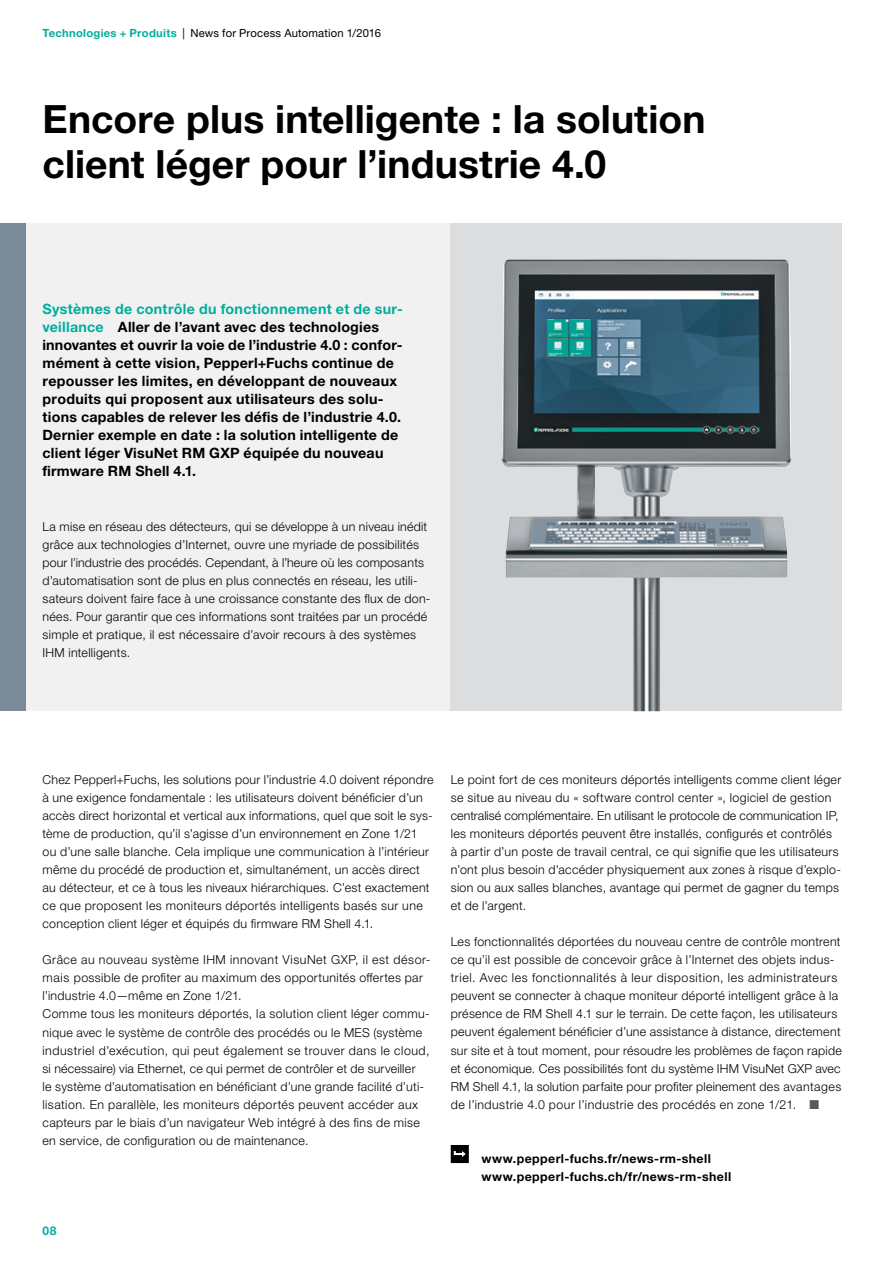
<style>
.page{position:relative;width:893px;height:1263px;background:#fff}
.page>*{position:absolute;margin:0;border:0;box-sizing:border-box;transform-origin:0 0}
.t1{font:700 39px/45px "Helvetica Neue LTW1 G";color:#000}
.t2{font:700 14.25px/18px "Helvetica Neue LTW1 G";letter-spacing:.02em;color:#000}
.t3{font:300 12.3px/18px "Helvetica Neue LTW1 G";letter-spacing:.025em;color:#000}
.t4{font:700 12.3px/18px "Helvetica Neue LTW1 G";letter-spacing:.035em;color:#000}
.t5{font:700 12px "Helvetica Neue LTW1 G";color:#00ae9d}
.t6{font:11.25px "Helvetica Neue LTW1 G";letter-spacing:.015em;color:#000}
.s1{font-weight:700;color:#00ae9d}
.s2{color:#00ae9d}
.s3{color:#58585b}
</style>
<div class="page">
<div style="left:0;top:223px;width:842px;height:488px;background:#f1f1f2"></div>
<div style="left:451px;top:223px;width:391px;height:488px;background:#dcddde"></div>
<img style="left:501px;top:260px;width:291px;height:451px">
<div style="left:0;top:223px;width:26px;height:488px;background:#7a8a99"></div>
<svg style="left:451px;top:1145px;width:18px;height:18px"></svg>
<p class="t6" style="left:43px;top:26px;width:340px"><span class="s1">Technologies + Produits</span> | News for Process Automation 1/2016</p>
<h1 class="t1" style="left:43px;top:96px;width:665px">Encore plus intelligente : la solution client léger pour l’industrie 4.0</h1>
<p class="t2" style="left:43px;top:299px;width:362px"><span class="s2">Systèmes de contrôle du fonctionnement et de sur&shy;veillance</span> Aller de l’avant avec des technologies innovantes et ouvrir la voie de l’industrie 4.0 : confor&shy;mément à cette vision, Pepperl+Fuchs continue de repousser les limites, en développant de nouveaux produits qui proposent aux utilisateurs des solu&shy;tions capables de relever les défis de l’industrie 4.0.<br>Dernier exemple en date : la solution intelligente de client léger VisuNet RM GXP équipée du nouveau firmware RM Shell 4.1.</p>
<p class="t3" style="left:43px;top:517px;width:389px">La mise en réseau des détecteurs, qui se développe à un niveau inédit grâce aux technologies d’Internet, ouvre une myriade de possibilités pour l’industrie des procédés. Cependant, à l’heure où les composants d’automatisation sont de plus en plus connectés en réseau, les utili&shy;sateurs doivent faire face à une croissance constante des flux de don&shy;nées. Pour garantir que ces informations sont traitées par un procédé simple et pratique, il est nécessaire d’avoir recours à des systèmes IHM intelligents.</p>
<p class="t3" style="left:43px;top:770px;width:393px">Chez Pepperl+Fuchs, les solutions pour l’industrie 4.0 doivent répondre à une exigence fondamentale : les utilisateurs doivent bénéficier d’un accès direct horizontal et vertical aux informations, quel que soit le sys&shy;tème de production, qu’il s’agisse d’un environnement en Zone 1/21 ou d’une salle blanche. Cela implique une communication à l’intérieur même du procédé de production et, simultanément, un accès direct au détecteur, et ce à tous les niveaux hiérarchiques. C’est exactement ce que proposent les moniteurs déportés intelligents basés sur une conception client léger et équipés du firmware RM Shell 4.1.</p>
<p class="t3" style="left:43px;top:951px;width:389px">Grâce au nouveau système IHM innovant VisuNet GXP, il est désor&shy;mais possible de profiter au maximum des opportunités offertes par l’industrie 4.0—même en Zone 1/21.<br>Comme tous les moniteurs déportés, la solution client léger commu&shy;nique avec le système de contrôle des procédés ou le MES (système industriel d’exécution, qui peut également se trouver dans le cloud, si nécessaire) via Ethernet, ce qui permet de contrôler et de surveiller<br>le système d’automatisation en bénéficiant d’une grande facilité d’uti&shy;lisation. En parallèle, les moniteurs déportés peuvent accéder aux capteurs par le biais d’un navigateur Web intégré à des fins de mise en service, de configuration ou de maintenance.</p>
<p class="t3" style="left:451px;top:770px;width:392px">Le point fort de ces moniteurs déportés intelligents comme client léger se situe au niveau du « software control center », logiciel de gestion centralisé complémentaire. En utilisant le protocole de communication IP, les moniteurs déportés peuvent être installés, configurés et contrôlés à partir d’un poste de travail central, ce qui signifie que les utilisateurs n’ont plus besoin d’accéder physiquement aux zones à risque d’explo&shy;sion ou aux salles blanches, avantage qui permet de gagner du temps et de l’argent.</p>
<p class="t3" style="left:451px;top:933px;width:393px">Les fonctionnalités déportées du nouveau centre de contrôle montrent ce qu’il est possible de concevoir grâce à l’Internet des objets indus&shy;triel. Avec les fonctionnalités à leur disposition, les administrateurs peuvent se connecter à chaque moniteur déporté intelligent grâce à la présence de RM Shell 4.1 sur le terrain. De cette façon, les utilisateurs peuvent également bénéficier d’une assistance à distance, directement sur site et à tout moment, pour résoudre les problèmes de façon rapide et économique. Ces possibilités font du système IHM VisuNet GXP avec RM Shell 4.1, la solution parfaite pour profiter pleinement des avantages de l’industrie 4.0 pour l’industrie des procédés en zone 1/21. <span class="s3">■</span></p>
<p class="t4" style="left:481px;top:1149px;width:251px">www.pepperl-fuchs.fr/news-rm-shell www.pepperl-fuchs.ch/fr/news-rm-shell</p>
<p class="t5" style="left:43px;top:1224px;width:15px">08</p>
</div>
